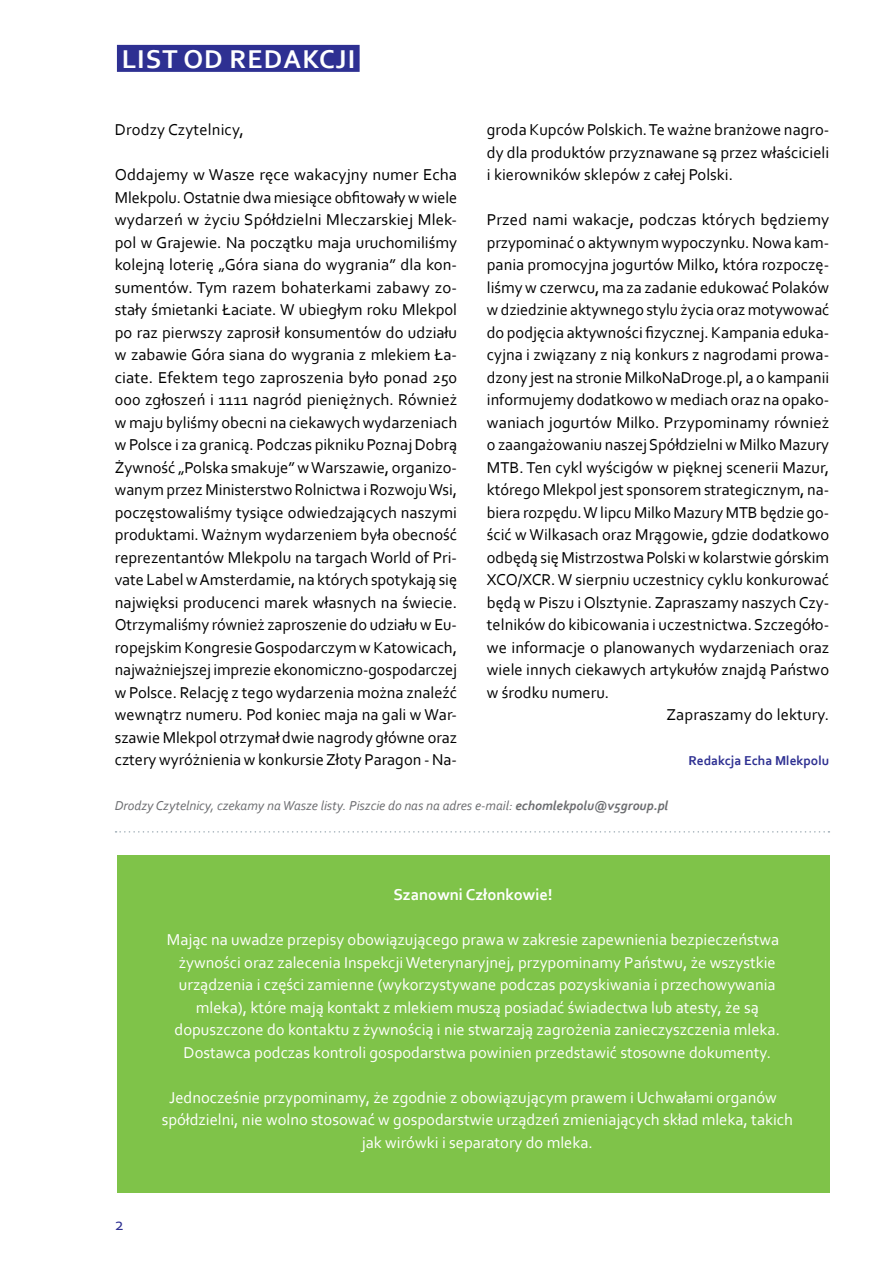
<style>
.page{position:relative;width:893px;height:1263px;background:#fff}
.page>*{position:absolute;margin:0;border:0;box-sizing:border-box;transform-origin:0 0}
.t1{font:700 27px "Corbel";letter-spacing:.04em;color:#fff}
.t2{font:18px "Corbel";color:#2e3092}
.t3{font:16.5px/22.5px "Corbel";color:#000;text-align:justify}
.t4{font:16.5px/22.5px "Corbel";color:#fff;text-align:center}
.t5{font:700 16.5px "Corbel";color:#fff}
.t6{font:italic 13.5px "Corbel";color:#6d6e71}
.t7{font:700 13.5px "Corbel";color:#2e3092}
.s1{font-weight:700}
</style>
<div class="page">
<div style="left:117px;top:45px;width:243px;height:27px;background:#2e3092"></div>
<svg style="left:116px;top:831px;width:713px;height:2px"></svg>
<div style="left:117px;top:855px;width:712px;height:338px;background:#7fc349"></div>
<h1 class="t1" style="left:122px;top:42px;width:235px">LIST OD REDAKCJI</h1>
<p class="t3" style="left:487px;top:118px;width:344px">groda Kupców Polskich. Te ważne branżowe nagro&shy;dy dla produktów przyznawane są przez właścicieli i kierowników sklepów z całej Polski.</p>
<p class="t3" style="left:487px;top:208px;width:344px">Przed nami wakacje, podczas których będziemy</p>
<p class="t3" style="left:487px;top:230px;width:344px">przypominać o aktywnym wypoczynku. Nowa kam-</p>
<p class="t3" style="left:487px;top:253px;width:344px">pania promocyjna jogurtów Milko, która rozpoczę-</p>
<p class="t3" style="left:487px;top:275px;width:344px">liśmy w czerwcu, ma za zadanie edukować Polaków</p>
<p class="t3" style="left:487px;top:298px;width:344px">w dziedzinie aktywnego stylu życia oraz motywować</p>
<p class="t3" style="left:487px;top:320px;width:344px">do podjęcia aktywności fizycznej. Kampania eduka-</p>
<p class="t3" style="left:487px;top:343px;width:344px">cyjna i związany z nią konkurs z nagrodami prowa-</p>
<p class="t3" style="left:487px;top:365px;width:344px">dzony jest na stronie MilkoNaDroge.pl, a o kampanii</p>
<p class="t3" style="left:487px;top:388px;width:344px">informujemy dodatkowo w mediach oraz na opako-</p>
<p class="t3" style="left:487px;top:410px;width:344px">waniach jogurtów Milko. Przypominamy również</p>
<p class="t3" style="left:487px;top:433px;width:344px">o zaangażowaniu naszej Spółdzielni w Milko Mazury</p>
<p class="t3" style="left:487px;top:455px;width:344px">MTB. Ten cykl wyścigów w pięknej scenerii Mazur,</p>
<p class="t3" style="left:487px;top:478px;width:344px">którego Mlekpol jest sponsorem strategicznym, na-</p>
<p class="t3" style="left:487px;top:500px;width:344px">biera rozpędu. W lipcu Milko Mazury MTB będzie go-</p>
<p class="t3" style="left:487px;top:523px;width:344px">ścić w Wilkasach oraz Mrągowie, gdzie dodatkowo</p>
<p class="t3" style="left:487px;top:545px;width:344px">odbędą się Mistrzostwa Polski w kolarstwie górskim</p>
<p class="t3" style="left:487px;top:568px;width:344px">XCO/XCR. W sierpniu uczestnicy cyklu konkurować</p>
<p class="t3" style="left:487px;top:590px;width:344px">będą w Piszu i Olsztynie. Zapraszamy naszych Czy-</p>
<p class="t3" style="left:487px;top:613px;width:344px">telników do kibicowania i uczestnictwa. Szczegóło-</p>
<p class="t3" style="left:487px;top:635px;width:344px">we informacje o planowanych wydarzeniach oraz</p>
<p class="t3" style="left:487px;top:658px;width:344px">wiele innych ciekawych artykułów znajdą Państwo</p>
<p class="t3" style="left:487px;top:680px;width:124px">w środku numeru.</p>
<p class="t3" style="left:666px;top:703px;width:164px">Zapraszamy do lektury.</p>
<p class="t7" style="left:689px;top:752px;width:142px">Redakcja Echa Mlekpolu</p>
<p class="t3" style="left:115px;top:118px;width:131px">Drodzy Czytelnicy,</p>
<p class="t3" style="left:115px;top:163px;width:344px">Oddajemy w Wasze ręce wakacyjny numer Echa Mlekpolu. Ostatnie dwa miesiące obfitowały w wiele wydarzeń w życiu Spółdzielni Mleczarskiej Mlek&shy;pol w Grajewie. Na początku maja uruchomiliśmy kolejną loterię „Góra siana do wygrania” dla kon&shy;sumentów. Tym razem bohaterkami zabawy zo&shy;stały śmietanki Łaciate. W ubiegłym roku Mlekpol po raz pierwszy zaprosił konsumentów do udziału w zabawie Góra siana do wygrania z mlekiem Ła&shy;ciate. Efektem tego zaproszenia było ponad 250<br>000 zgłoszeń i 1111 nagród pieniężnych. Również w maju byliśmy obecni na ciekawych wydarzeniach w Polsce i za granicą. Podczas pikniku Poznaj Dobrą Żywność „Polska smakuje” w Warszawie, organizo&shy;wanym przez Ministerstwo Rolnictwa i Rozwoju Wsi, poczęstowaliśmy tysiące odwiedzających naszymi produktami. Ważnym wydarzeniem była obecność reprezentantów Mlekpolu na targach World of Pri&shy;vate Label w Amsterdamie, na których spotykają się najwięksi producenci marek własnych na świecie.<br>Otrzymaliśmy również zaproszenie do udziału w Eu&shy;ropejskim Kongresie Gospodarczym w Katowicach, najważniejszej imprezie ekonomiczno-gospodarczej w Polsce. Relację z tego wydarzenia można znaleźć wewnątrz numeru. Pod koniec maja na gali w War&shy;szawie Mlekpol otrzymał dwie nagrody główne oraz cztery wyróżnienia w konkursie Złoty Paragon - Na-</p>
<p class="t6" style="left:115px;top:797px;width:555px">Drodzy Czytelnicy, czekamy na Wasze listy. Piszcie do nas na adres e-mail: <span class="s1">echomlekpolu@v5group.pl</span></p>
<p class="t2" style="left:115px;top:1213px;width:11px">2</p>
<p class="t5" style="left:393px;top:884px;width:161px">Szanowni Członkowie!</p>
<p class="t4" style="left:167px;top:928px;width:615px">Mając na uwadze przepisy obowiązującego prawa w zakresie zapewnienia bezpieczeństwa żywności oraz zalecenia Inspekcji Weterynaryjnej, przypominamy Państwu, że wszystkie urządzenia i części zamienne (wykorzystywane podczas pozyskiwania i przechowywania mleka), które mają kontakt z mlekiem muszą posiadać świadectwa lub atesty, że są dopuszczone do kontaktu z żywnością i nie stwarzają zagrożenia zanieczyszczenia mleka.<br>Dostawca podczas kontroli gospodarstwa powinien przedstawić stosowne dokumenty.</p>
<p class="t4" style="left:162px;top:1085px;width:633px">Jednocześnie przypominamy, że zgodnie z obowiązującym prawem i Uchwałami organów spółdzielni, nie wolno stosować w gospodarstwie urządzeń zmieniających skład mleka, takich jak wirówki i separatory do mleka.</p>
</div>
